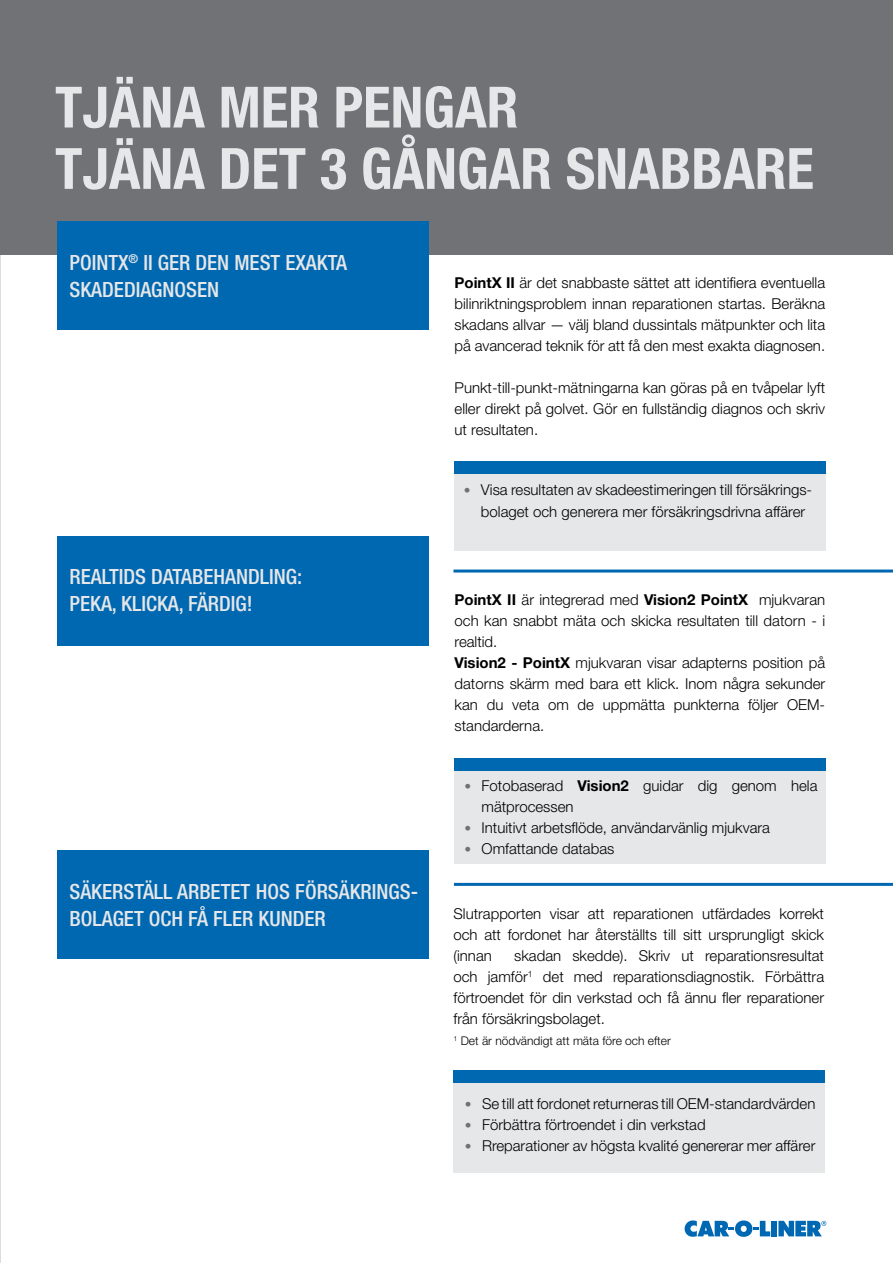
<style>
.page{position:relative;width:893px;height:1263px;background:#fff}
.page>*{position:absolute;margin:0;border:0;box-sizing:border-box;transform-origin:0 0}
.t1{font:700 condensed 57px "Helvetica Neue LT Pro";color:#e6e7e8}
.t2{font:500 condensed 21px/27px "Helvetica Neue LT Pro";color:#e6e7e8}
.t3{font:300 15px/21px "Helvetica Neue LT Pro";color:#000;text-align:justify}
.t4{font:300 12px "Helvetica Neue LT Pro";color:#000}
.s1{font-weight:700}
.s2{font-weight:500;font-size:13.5px;color:#717275}
</style>
<div class="page">
<svg style="left:685px;top:1220px;width:85px;height:17px"></svg>
<div style="left:771px;top:1221px;width:6px;height:15px;background:#0068b2"></div>
<svg style="left:778px;top:1221px;width:48px;height:15px"></svg>
<div style="left:0;top:0;width:893px;height:254px;background:#717275"></div>
<div style="left:455px;top:474px;width:371px;height:77px;background:#e6e7e8"></div>
<div style="left:455px;top:771px;width:371px;height:92px;background:#e6e7e8"></div>
<div style="left:453px;top:1080px;width:372px;height:92px;background:#e6e7e8"></div>
<div style="left:455px;top:461px;width:371px;height:13px;background:#0067b1"></div>
<div style="left:455px;top:758px;width:371px;height:13px;background:#0067b1"></div>
<div style="left:453px;top:1070px;width:372px;height:13px;background:#0067b1"></div>
<div style="left:57px;top:221px;width:372px;height:109px;background:#0067b1"></div>
<div style="left:57px;top:536px;width:372px;height:109px;background:#0067b1"></div>
<div style="left:57px;top:850px;width:372px;height:109px;background:#0067b1"></div>
<hr style="left:453px;top:569px;width:440px;height:3px;background:#0067b1">
<hr style="left:454px;top:883px;width:439px;height:3px;background:#0067b1">
<p class="t1" style="left:55px;top:73px;width:465px">TJÄNA MER PENGAR</p>
<p class="t1" style="left:55px;top:134px;width:760px">TJÄNA DET 3 GÅNGAR SNABBARE</p>
<p class="t2" style="left:70px;top:248px;width:279px">POINTX<sup>®</sup> II GER DEN MEST EXAKTA<br>SKADEDIAGNOSEN</p>
<p class="t2" style="left:70px;top:563px;width:234px">REALTIDS DATABEHANDLING:</p>
<p class="t2" style="left:70px;top:590px;width:185px">PEKA, KLICKA, FÄRDIG!</p>
<p class="t2" style="left:70px;top:878px;width:350px">SÄKERSTÄLL ARBETET HOS FÖRSÄKRINGS-<br>BOLAGET OCH FÅ FLER KUNDER</p>
<p class="t3" style="left:455px;top:272px;width:372px"><span class="s1">PointX II</span> är det snabbaste sättet att identifiera eventuella bilinriktningsproblem innan reparationen startas. Beräkna skadans allvar — välj bland dussintals mätpunkter och lita på avancerad teknik för att få den mest exakta diagnosen.</p>
<p class="t3" style="left:455px;top:377px;width:372px">Punkt-till-punkt-mätningarna kan göras på en tvåpelar lyft eller direkt på golvet. Gör en fullständig diagnos och skriv ut resultaten.</p>
<p class="t3" style="left:481px;top:479px;width:333px;text-indent:-17px"><span class="s2">•</span> Visa resultaten av skadeestimeringen till försäkrings&shy;bolaget och generera mer försäkringsdrivna affärer</p>
<p class="t3" style="left:455px;top:589px;width:372px"><span class="s1">PointX II</span> är integrerad med <span class="s1">Vision2 PointX</span> mjukvaran och kan snabbt mäta och skicka resultaten till datorn - i realtid.</p>
<p class="t3" style="left:455px;top:652px;width:372px"><span class="s1">Vision2 - PointX</span> mjukvaran visar adapterns position på datorns skärm med bara ett klick. Inom några sekunder kan du veta om de uppmätta punkterna följer OEM&shy;standarderna.</p>
<p class="t3" style="left:482px;top:775px;width:337px;text-indent:-17px"><span class="s2">•</span> Fotobaserad <span class="s1">Vision2</span> guidar dig genom hela mätprocessen</p>
<p class="t3" style="left:465px;top:817px;width:307px"><span class="s2">•</span> Intuitivt arbetsflöde, användarvänlig mjukvara</p>
<p class="t3" style="left:465px;top:838px;width:151px"><span class="s2">•</span> Omfattande databas</p>
<p class="t3" style="left:453px;top:902px;width:372px">Slutrapporten visar att reparationen utfärdades korrekt och att fordonet har återställts till sitt ursprungligt skick (innan</p>
<p class="t3" style="left:453px;top:944px;width:372px;text-indent:61px">skadan skedde). Skriv ut reparationsresultat och jamför<sup>1</sup> det med reparationsdiagnostik. Förbättra förtroendet för din verkstad och få ännu fler reparationer från försäkringsbolaget.</p>
<p class="t4" style="left:453px;top:1033px;width:219px"><sup>1</sup> Det är nödvändigt att mäta före och efter</p>
<p class="t3" style="left:465px;top:1093px;width:352px"><span class="s2">•</span> Se till att fordonet returneras till OEM-standardvärden</p>
<p class="t3" style="left:465px;top:1114px;width:242px"><span class="s2">•</span> Förbättra förtroendet i din verkstad</p>
<p class="t3" style="left:465px;top:1135px;width:352px"><span class="s2">•</span> Rreparationer av högsta kvalité genererar mer affärer</p>
</div>
